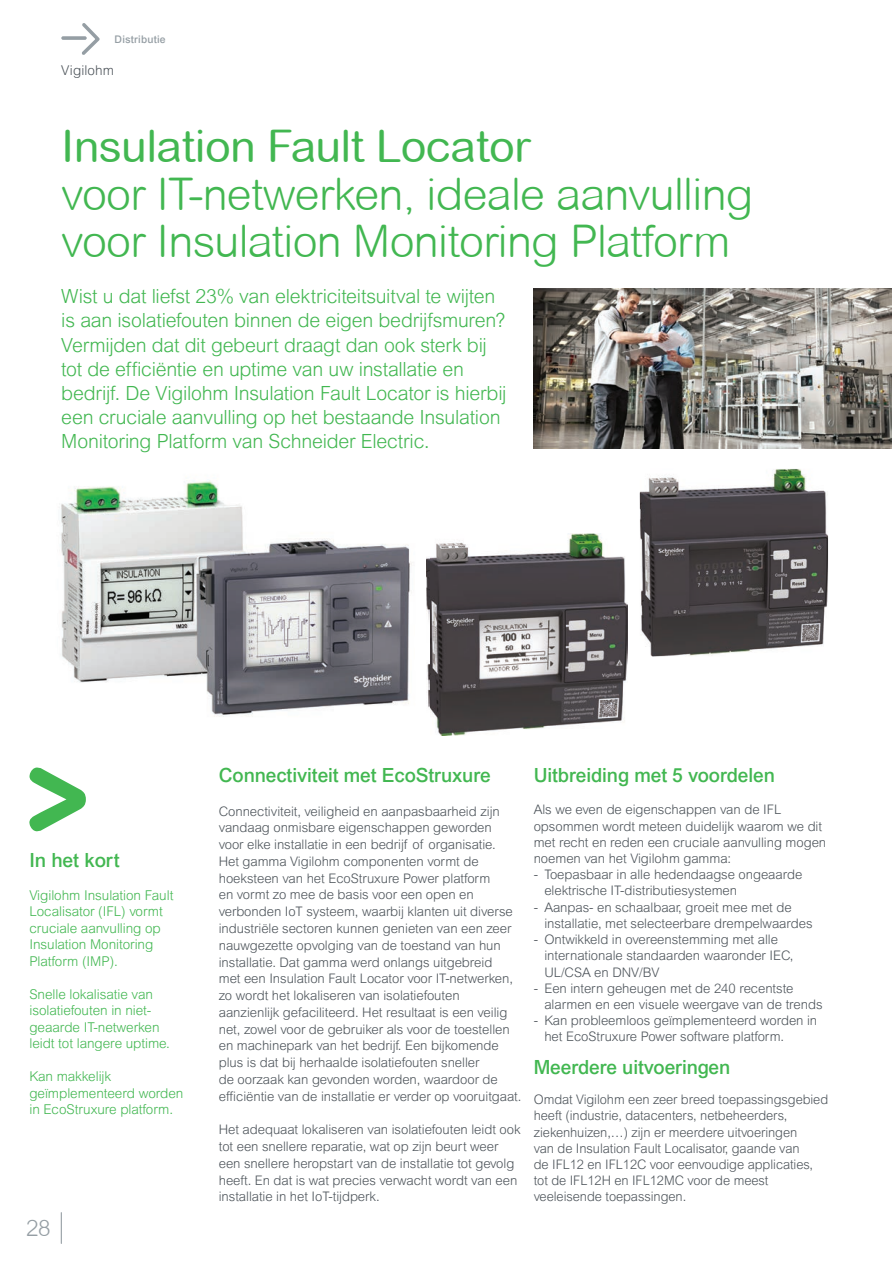
<style>
.page{position:relative;width:893px;height:1267px;background:#fff}
.page>*{position:absolute;margin:0;border:0;box-sizing:border-box;transform-origin:0 0}
.t1{font:300 45px/47.4px "Arial Rounded MT";letter-spacing:-.015em;color:#42b751}
.t2{font:45px "Arial Rounded MT";letter-spacing:-.015em;color:#42b751}
.t3{font:300 22.5px "Arial Rounded MT";color:#959ea4}
.t4{font:300 19.5px/24.2px "Arial MT Std";letter-spacing:-.015em;color:#42b751}
.t5{font:500 19.5px "Arial MT Std";letter-spacing:-.005em;color:#42b751}
.t6{font:300 13.5px/16.5px "Arial MT Std";letter-spacing:-.005em;color:#42b751}
.t7{font:300 13.5px "Arial MT Std";letter-spacing:.01em;color:#4d545a}
.t8{font:300 13.2px/16.8px "Arial MT Std";letter-spacing:-.005em;color:#4d545a}
.t9{font:500 10.5px "Arial MT Std";letter-spacing:.02em;color:#959ea4}
</style>
<div class="page">
<img style="left:533px;top:289px;width:357px;height:159px">
<img style="left:60px;top:480px;width:352px;height:237px">
<img style="left:639px;top:469px;width:188px;height:187px">
<img style="left:426px;top:533px;width:201px;height:202px">
<svg style="left:29px;top:767px;width:57px;height:65px"></svg>
<svg style="left:61px;top:36px;width:26px;height:4px"></svg>
<svg style="left:82px;top:23px;width:17px;height:32px"></svg>
<hr style="left:61px;top:1212px;width:1px;height:31px;background:#959ea4">
<p class="t9" style="left:114px;top:33px;width:53px">Distributie</p>
<p class="t7" style="left:61px;top:63px;width:54px">Vigilohm</p>
<h1 class="t2" style="left:61px;top:120px;width:471px">Insulation Fault Locator</h1>
<h1 class="t1" style="left:61px;top:170px;width:693px">voor IT-netwerken, ideale aanvulling voor Insulation Monitoring Platform</h1>
<p class="t4" style="left:61px;top:284px;width:447px">Wist u dat liefst 23% van elektriciteitsuitval te wijten is aan isolatiefouten binnen de eigen bedrijfsmuren?<br>Vermijden dat dit gebeurt draagt dan ook sterk bij tot de efficiëntie en uptime van uw installatie en bedrijf. De Vigilohm Insulation Fault Locator is hierbij een cruciale aanvulling op het bestaande Insulation Monitoring Platform van Schneider Electric.</p>
<h3 class="t5" style="left:29px;top:848px;width:92px">In het kort</h3>
<p class="t6" style="left:29px;top:886px;width:145px">Vigilohm Insulation Fault<br>Localisator (IFL) vormt cruciale aanvulling op<br>Insulation Monitoring<br>Platform (IMP).</p>
<p class="t6" style="left:29px;top:985px;width:142px">Snelle lokalisatie van isolatiefouten in niet&shy;geaarde IT-netwerken leidt tot langere uptime.</p>
<p class="t6" style="left:29px;top:1068px;width:155px">Kan makkelijk geïmplementeerd worden in EcoStruxure platform.</p>
<h2 class="t3" style="left:26px;top:1215px;width:26px">28</h2>
<h3 class="t5" style="left:219px;top:763px;width:273px">Connectiviteit met EcoStruxure</h3>
<p class="t8" style="left:219px;top:802px;width:304px">Connectiviteit, veiligheid en aanpasbaarheid zijn vandaag onmisbare eigenschappen geworden<br>voor elke installatie in een bedrijf of organisatie.<br>Het gamma Vigilohm componenten vormt de hoeksteen van het EcoStruxure Power platform<br>en vormt zo mee de basis voor een open en verbonden IoT systeem, waarbij klanten uit diverse industriële sectoren kunnen genieten van een zeer nauwgezette opvolging van de toestand van hun installatie. Dat gamma werd onlangs uitgebreid<br>met een Insulation Fault Locator voor IT-netwerken, zo wordt het lokaliseren van isolatiefouten aanzienlijk gefaciliteerd. Het resultaat is een veilig net, zowel voor de gebruiker als voor de toestellen en machinepark van het bedrijf. Een bijkomende plus is dat bij herhaalde isolatiefouten sneller<br>de oorzaak kan gevonden worden, waardoor de efficiëntie van de installatie er verder op vooruitgaat.</p>
<p class="t8" style="left:219px;top:1121px;width:303px">Het adequaat lokaliseren van isolatiefouten leidt ook tot een snellere reparatie, wat op zijn beurt weer een snellere heropstart van de installatie tot gevolg heeft. En dat is wat precies verwacht wordt van een installatie in het IoT-tijdperk.</p>
<h3 class="t5" style="left:533px;top:763px;width:243px">Uitbreiding met 5 voordelen</h3>
<p class="t8" style="left:533px;top:801px;width:294px;line-height:16.2px">Als we even de eigenschappen van de IFL opsommen wordt meteen duidelijk waarom we dit met recht en reden een cruciale aanvulling mogen noemen van het Vigilohm gamma:</p>
<p class="t8" style="left:544px;top:866px;width:259px;line-height:16.2px;text-indent:-11px">- Toepasbaar in alle hedendaagse ongeaarde elektrische IT-distributiesystemen</p>
<p class="t8" style="left:544px;top:898px;width:269px;line-height:16.2px;text-indent:-11px">- Aanpas- en schaalbaar, groeit mee met de installatie, met selecteerbare drempelwaardes</p>
<p class="t8" style="left:544px;top:931px;width:251px;line-height:16.2px;text-indent:-11px">- Ontwikkeld in overeenstemming met alle internationale standaarden waaronder IEC,<br>UL/CSA en DNV/BV</p>
<p class="t8" style="left:544px;top:979px;width:279px;line-height:16.2px;text-indent:-11px">- Een intern geheugen met de 240 recentste alarmen en een visuele weergave van de trends</p>
<p class="t8" style="left:544px;top:1012px;width:274px;line-height:16.2px;text-indent:-11px">- Kan probleemloos geïmplementeerd worden in het EcoStruxure Power software platform.</p>
<h3 class="t5" style="left:533px;top:1056px;width:198px">Meerdere uitvoeringen</h3>
<p class="t8" style="left:533px;top:1091px;width:296px;line-height:16.2px">Omdat Vigilohm een zeer breed toepassingsgebied heeft (industrie, datacenters, netbeheerders, ziekenhuizen,…) zijn er meerdere uitvoeringen<br>van de Insulation Fault Localisator, gaande van<br>de IFL12 en IFL12C voor eenvoudige applicaties, tot de IFL12H en IFL12MC voor de meest veeleisende toepassingen.</p>
</div>
